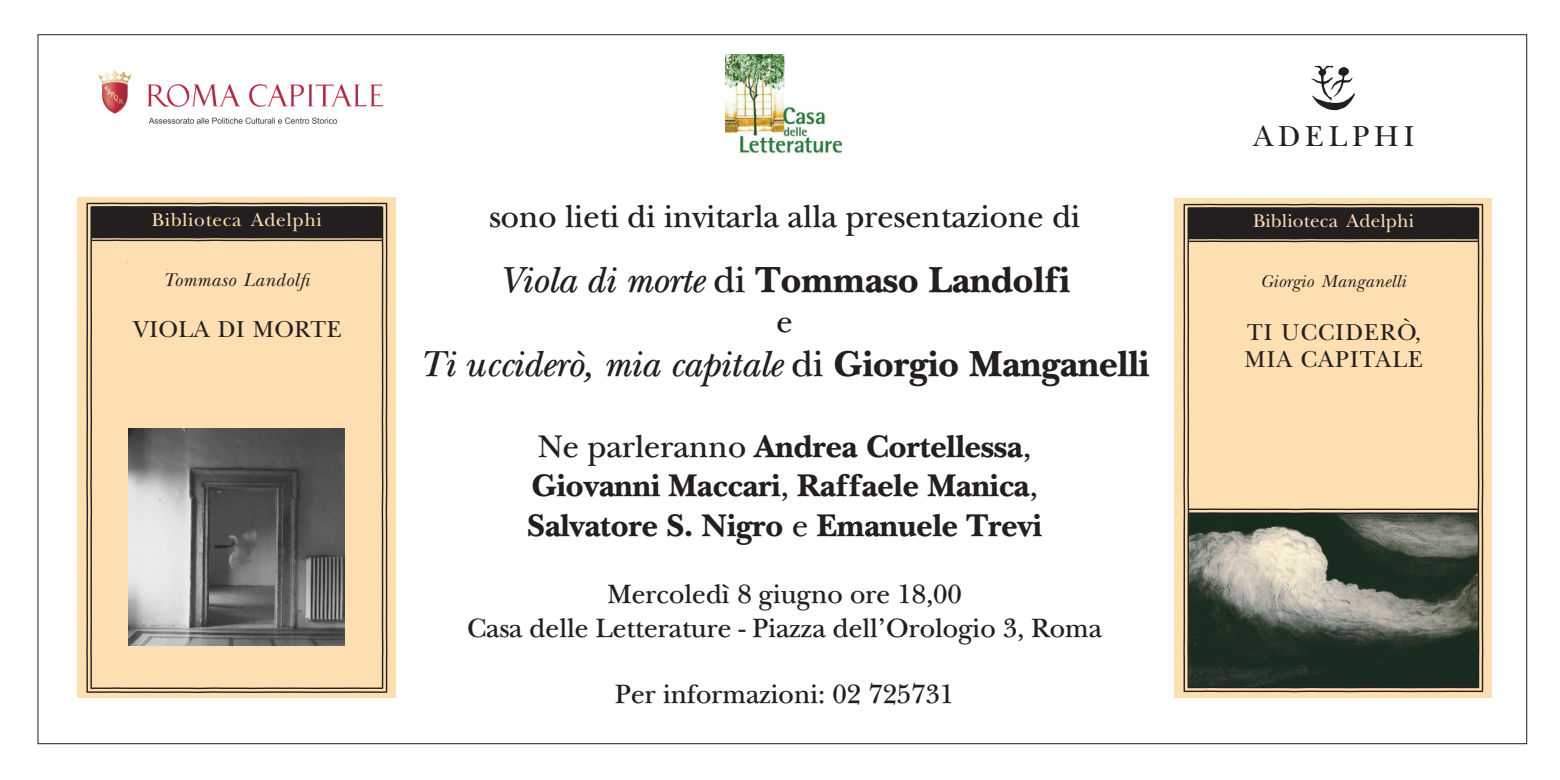
<style>
.page{position:relative;width:1560px;height:780px;background:#fff}
.page>*{position:absolute;margin:0;border:0;box-sizing:border-box;transform-origin:0 0}
.t1{font:italic 37.5px "New Baskerville 2";color:#231f20}
.t2{font:700 37.5px "New Baskerville 2";color:#231f20}
.t3{font:700 32.5px/39.5px "New Baskerville 2";color:#231f20;text-align:center}
.t4{font:32.5px "New Baskerville 2";color:#231f20}
.t5{font:30.25px "New Baskerville";letter-spacing:.155em;color:#231f20}
.t6{font:27.5px/33.2px "New Baskerville 2";color:#231f20;text-align:center}
.t7{font:24px/27.2px "New Baskerville";letter-spacing:.045em;color:#231f20}
.t8{font:24px "New Baskerville";letter-spacing:.015em;color:#231f20}
.t9{font:19.25px "New Baskerville";letter-spacing:.02em;color:#fedfb2}
.t10{font:italic 19.25px "New Baskerville";letter-spacing:.015em;color:#231f20}
.t11{font:italic 18px "New Baskerville";letter-spacing:.015em;color:#231f20}
.s1{font-weight:400;font-style:italic}
.s2{font-weight:400}
.s3{font-style:normal}
.s4{font-weight:700;font-style:normal}
</style>
<div class="page">
<svg style="left:1311px;top:66px;width:43px;height:44px"></svg>
<img style="left:725px;top:54px;width:118px;height:100px">
<div style="left:77px;top:197px;width:319px;height:501px;background:#fedfb2"></div>
<svg style="left:86px;top:202px;width:302px;height:491px"></svg>
<img style="left:129px;top:428px;width:216px;height:217px">
<div style="left:1174px;top:198px;width:317px;height:499px;background:#fedfb2"></div>
<svg style="left:1183px;top:203px;width:300px;height:490px"></svg>
<img style="left:98px;top:70px;width:286px;height:55px">
<p class="t9" style="left:152px;top:212px;width:171px">Biblioteca Adelphi</p>
<p class="t10" style="left:163px;top:272px;width:148px">Tommaso Landol$</p>
<p class="t8" style="left:133px;top:319px;width:210px">VIOLA DI MORTE</p>
<p class="t4" style="left:489px;top:197px;width:592px">sono lieti di invitarla alla presentazione di</p>
<h1 class="t2" style="left:499px;top:257px;width:572px"><span class="s1">Viola di morte</span> <span class="s2">di</span> Tommaso Landolfi</h1>
<p class="t4" style="left:776px;top:302px;width:18px">e</p>
<h1 class="t1" style="left:420px;top:342px;width:731px">Ti ucciderò, mia capitale <span class="s3">di</span> <span class="s4">Giorgio Manganelli</span></h1>
<p class="t3" style="left:527px;top:426px;width:516px"><span class="s2">Ne parleranno</span> Andrea Cortellessa<span class="s2">,<br></span>Giovanni Maccari<span class="s2">,</span> Raffaele Manica<span class="s2">,<br></span>Salvatore S. Nigro <span class="s2">e</span> Emanuele Trevi</p>
<p class="t6" style="left:467px;top:577px;width:636px">Mercoledì 8 giugno ore 18,00<br>Casa delle Letterature - Piazza dell'Orologio 3, Roma</p>
<p class="t6" style="left:615px;top:677px;width:340px">Per informazioni: 02 725731</p>
<p class="t5" style="left:1253px;top:124px;width:162px">ADELPHI</p>
<p class="t9" style="left:1252px;top:213px;width:163px">Biblioteca Adelphi</p>
<p class="t11" style="left:1260px;top:274px;width:147px">Giorgio Manganelli</p>
<p class="t7" style="left:1244px;top:321px;width:180px">TI UCCIDERÒ,<br>MIA CAPITALE</p>
</div>
